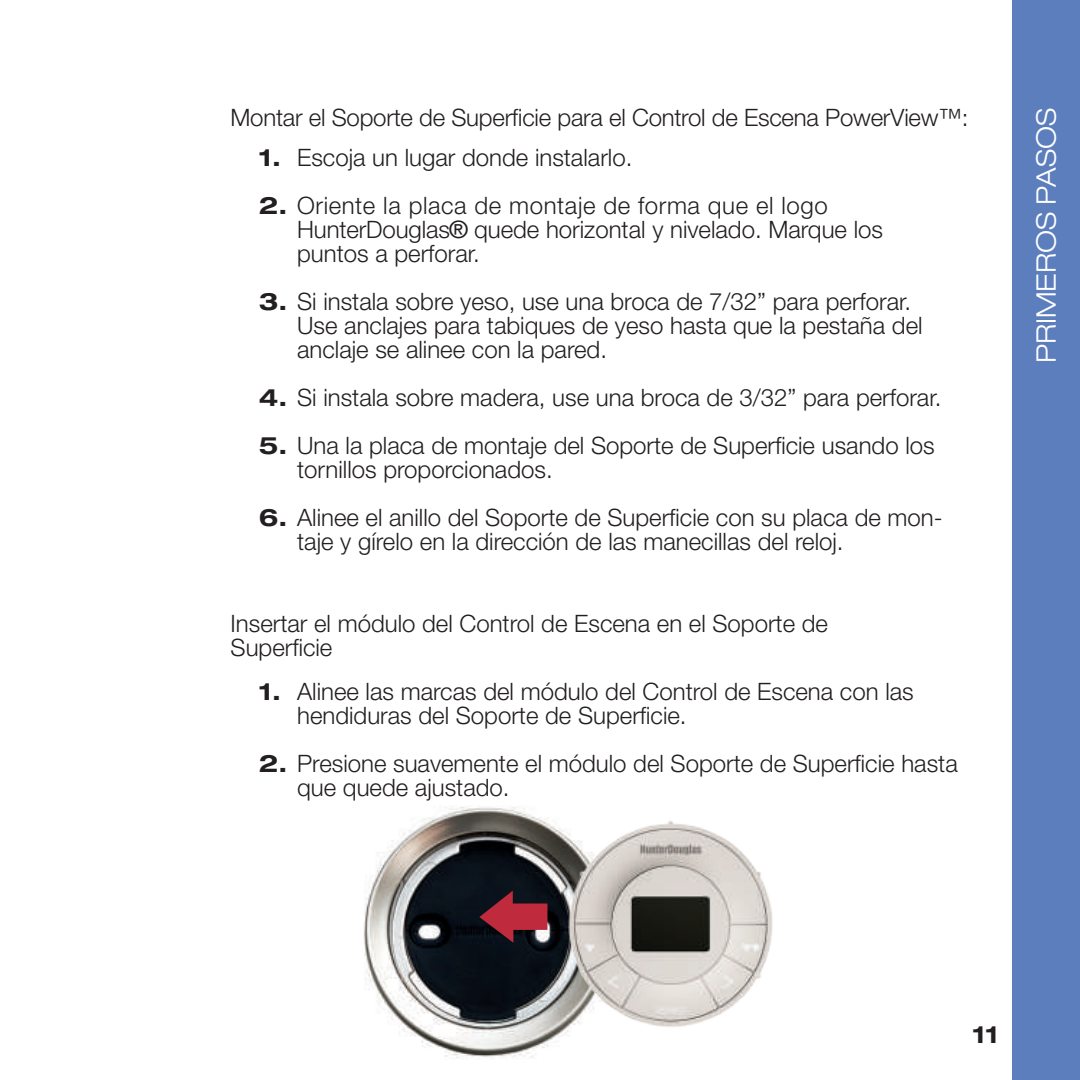
<style>
.page{position:relative;width:1080px;height:1080px;background:#fff}
.page>*{position:absolute;margin:0;border:0;box-sizing:border-box;transform-origin:0 0}
.t1{font:300 expanded 27px "Helvetica Neue LT Std";color:#fff}
.t2{font:300 24px/24px "Helvetica Neue LT Std";color:#231f20}
.t3{font:700 expanded 24px "Helvetica Neue LT Std";color:#231f20}
.s1{font-weight:700;font-stretch:expanded}
.s2{font-family:"Helvetica";font-weight:400}
</style>
<div class="page">
<img style="left:363px;top:807px;width:185px;height:251px">
<svg style="left:479px;top:891px;width:68px;height:52px;background:#6c2632"></svg>
<img style="left:548px;top:821px;width:225px;height:225px">
<div style="left:1012px;top:0;width:68px;height:1080px;background:#5c7ebd"></div>
<p class="t2" style="left:231px;top:105px;width:739px">Montar el Soporte de Superficie para el Control de Escena PowerView™:</p>
<p class="t2" style="left:297px;top:145px;width:337px">Escoja un lugar donde instalarlo.</p>
<p class="t2" style="left:297px;top:193px;width:587px;text-indent:-38px"><span class="s1">2.</span> Oriente la placa de montaje de forma que el logo<br>HunterDouglas<span class="s2">®</span> quede horizontal y nivelado. Marque los puntos a perforar.</p>
<p class="t2" style="left:297px;top:289px;width:627px;text-indent:-38px"><span class="s1">3.</span> Si instala sobre yeso, use una broca de 7/32” para perforar.<br>Use anclajes para tabiques de yeso hasta que la pestaña del anclaje se alinee con la pared.</p>
<p class="t2" style="left:259px;top:385px;width:684px"><span class="s1">4.</span> Si instala sobre madera, use una broca de 3/32” para perforar.</p>
<p class="t2" style="left:297px;top:433px;width:639px;text-indent:-38px"><span class="s1">5.</span> Una la placa de montaje del Soporte de Superficie usando los tornillos proporcionados.</p>
<p class="t2" style="left:297px;top:505px;width:647px;text-indent:-38px"><span class="s1">6.</span> Alinee el anillo del Soporte de Superficie con su placa de mon&shy;taje y gírelo en la dirección de las manecillas del reloj.</p>
<p class="t3" style="left:259px;top:142px;width:24px">1.</p>
<p class="t2" style="left:231px;top:611px;width:599px">Insertar el módulo del Control de Escena en el Soporte de<br>Superficie</p>
<p class="t2" style="left:297px;top:679px;width:618px">Alinee las marcas del módulo del Control de Escena con las hendiduras del Soporte de Superficie.</p>
<p class="t2" style="left:297px;top:751px;width:662px;text-indent:-38px"><span class="s1">2.</span> Presione suavemente el módulo del Soporte de Superficie hasta que quede ajustado.</p>
<p class="t3" style="left:259px;top:676px;width:24px">1.</p>
<p class="t1" style="left:1030px;top:363px;width:257px;rotate:-90deg">PRIMEROS PASOS</p>
<p class="t3" style="left:972px;top:1020px;width:28px">11</p>
</div>
